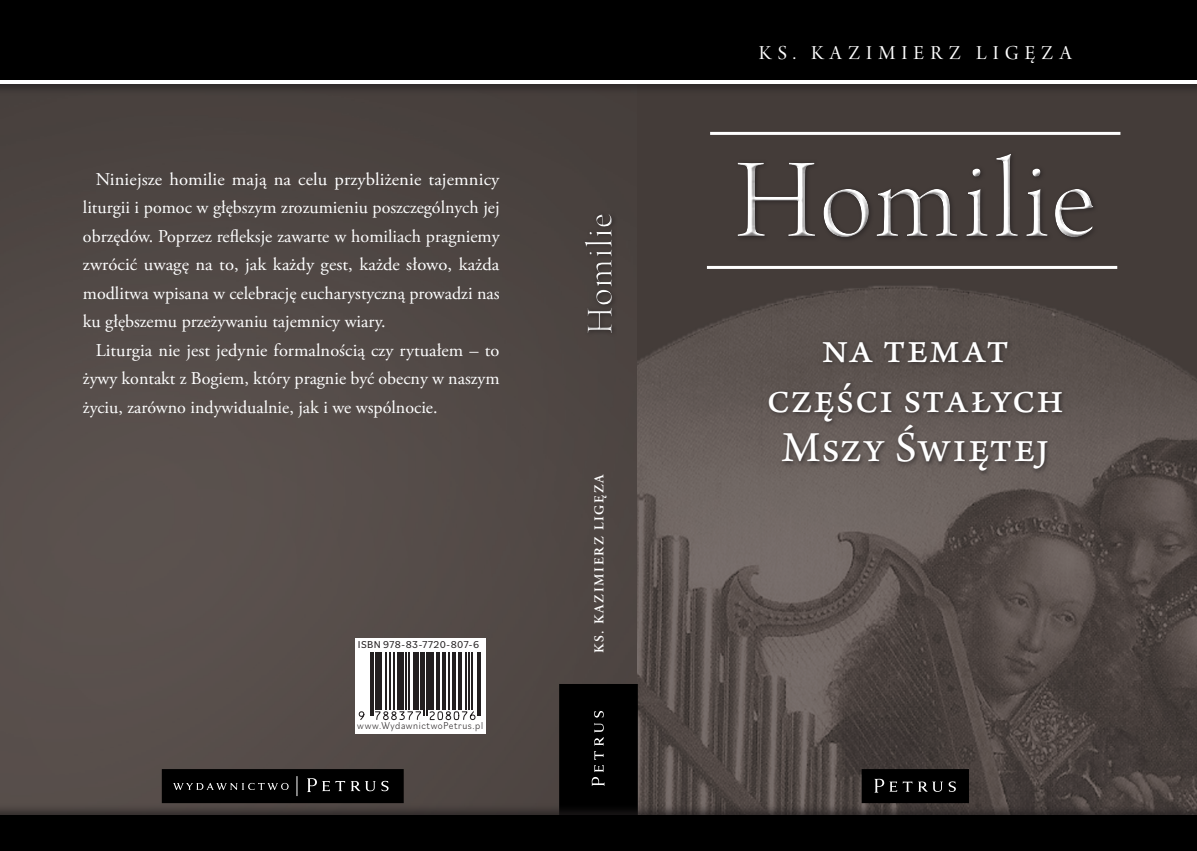
<style>
.page{position:relative;width:1197px;height:851px;background:#fff}
.page>*{position:absolute;margin:0;border:0;box-sizing:border-box;transform-origin:0 0}
.t1{font:118.5px "Arno Pro Light Display";letter-spacing:.035em;color:#fff}
.t2{font:45px/49.5px "Arno Pro";letter-spacing:.025em;color:#fff;text-align:center}
.t3{font:39px "Arno Pro Light Display";letter-spacing:.045em;color:#fff}
.t4{font:21px "Arno Pro Display";letter-spacing:.29em;color:#fff}
.t5{font:18px/28.5px "Adobe Garamond Pro";color:#fff;text-align:justify}
.t6{font:600 13.5px "Adobe Garamond Pro";letter-spacing:.125em;color:#fff}
.t7{font:300 10.5px "Bilo";letter-spacing:.06em;color:#231f20;scale:.9 1}
.t8{font:10.5px "Bilo";letter-spacing:.03em;color:#231f20}
</style>
<div class="page">
<img style="left:0;top:96px;width:638px;height:707px">
<img style="left:638px;top:96px;width:559px;height:707px">
<div style="left:0;top:40px;width:1197px;height:56px;background:#3b3533"></div>
<div style="left:0;top:44px;width:1197px;height:40px;background:linear-gradient(to right,#fff,#fff)"></div>
<div style="left:0;top:0;width:1197px;height:79px;background:#000"></div>
<div style="left:766px;top:338px;width:301px;height:138px;background:#231f20;opacity:.75"></div>
<div style="left:647px;top:136px;width:550px;height:145px;background:#231f20;opacity:.75"></div>
<hr style="left:710px;top:132px;width:410px;height:3px;background:#fff">
<hr style="left:707px;top:266px;width:410px;height:3px;background:#fff">
<div style="left:355px;top:638px;width:131px;height:95px;background:#fff"></div>
<div style="left:559px;top:177px;width:79px;height:374px;background:#4e4643"></div>
<div style="left:559px;top:0;width:79px;height:386px;background:#231f20;opacity:.75"></div>
<svg style="left:370px;top:652px;width:111px;height:64px"></svg>
<hr style="left:370px;top:652px;width:2px;height:63px;background:#231f20">
<hr style="left:373px;top:652px;width:1px;height:63px;background:#231f20">
<hr style="left:375px;top:652px;width:4px;height:58px;background:#231f20">
<hr style="left:380px;top:652px;width:2px;height:58px;background:#231f20">
<hr style="left:385px;top:652px;width:2px;height:58px;background:#231f20">
<hr style="left:389px;top:652px;width:1px;height:58px;background:#231f20">
<hr style="left:394px;top:652px;width:1px;height:58px;background:#231f20">
<hr style="left:397px;top:652px;width:1px;height:58px;background:#231f20">
<div style="left:399px;top:652px;width:5px;height:58px;background:#231f20"></div>
<hr style="left:405px;top:652px;width:1px;height:58px;background:#231f20">
<hr style="left:409px;top:652px;width:1px;height:58px;background:#231f20">
<hr style="left:413px;top:652px;width:1px;height:58px;background:#231f20">
<hr style="left:416px;top:652px;width:3px;height:58px;background:#231f20">
<hr style="left:420px;top:652px;width:3px;height:58px;background:#231f20">
<hr style="left:424px;top:652px;width:1px;height:63px;background:#231f20">
<hr style="left:426px;top:652px;width:1px;height:63px;background:#231f20">
<hr style="left:428px;top:652px;width:3px;height:58px;background:#231f20">
<hr style="left:432px;top:652px;width:2px;height:58px;background:#231f20">
<hr style="left:436px;top:652px;width:4px;height:58px;background:#231f20">
<hr style="left:442px;top:652px;width:1px;height:58px;background:#231f20">
<hr style="left:445px;top:652px;width:1px;height:58px;background:#231f20">
<hr style="left:448px;top:652px;width:1px;height:58px;background:#231f20">
<hr style="left:453px;top:652px;width:3px;height:58px;background:#231f20">
<hr style="left:458px;top:652px;width:2px;height:58px;background:#231f20">
<hr style="left:461px;top:652px;width:1px;height:58px;background:#231f20">
<hr style="left:465px;top:652px;width:2px;height:58px;background:#231f20">
<hr style="left:469px;top:652px;width:1px;height:58px;background:#231f20">
<hr style="left:471px;top:652px;width:1px;height:58px;background:#231f20">
<hr style="left:477px;top:652px;width:1px;height:63px;background:#231f20">
<hr style="left:479px;top:652px;width:1px;height:63px;background:#231f20">
<svg style="left:358px;top:711px;width:7px;height:9px"></svg>
<svg style="left:374px;top:710px;width:48px;height:10px"></svg>
<svg style="left:429px;top:710px;width:47px;height:10px"></svg>
<svg style="left:162px;top:769px;width:242px;height:34px"></svg>
<svg style="left:862px;top:769px;width:107px;height:34px"></svg>
<div style="left:0;top:803px;width:1197px;height:47px;background:#231f20;opacity:.75"></div>
<div style="left:0;top:815px;width:1197px;height:35px;background:#000"></div>
<svg style="left:559px;top:684px;width:79px;height:131px"></svg>
<p class="t5" style="left:83px;top:165px;width:418px;text-indent:13px">Niniejsze homilie mają na celu przybliżenie tajemnicy liturgii i pomoc w głębszym zrozumieniu poszczególnych jej obrzędów. Poprzez refleksje zawarte w homiliach pragniemy zwrócić uwagę na to, jak każdy gest, każde słowo, każda modlitwa wpisana w celebrację eucharystyczną prowadzi nas ku głębszemu przeżywaniu tajemnicy wiary.</p>
<p class="t5" style="left:83px;top:336px;width:418px;text-indent:13px">Liturgia nie jest jedynie formalnością czy rytuałem – to żywy kontakt z Bogiem, który pragnie być obecny w naszym życiu, zarówno indywidualnie, jak i we wspólnocie.</p>
<p class="t8" style="left:358px;top:637px;width:123px">ISBN 978-83-7720-807-6</p>
<p class="t7" style="left:357px;top:717px;width:141px">www.WydawnictwoPetrus.pl</p>
<h3 class="t3" style="left:579px;top:334px;width:123px;rotate:-90deg">Homilie</h3>
<p class="t6" style="left:591px;top:652px;width:181px;rotate:-90deg">KS. KAZIMIERZ LIGĘZA</p>
<p class="t4" style="left:759px;top:42px;width:314px">KS. KAZIMIERZ LIGĘZA</p>
<h1 class="t1" style="left:735px;top:136px;width:362px">Homilie</h1>
<h2 class="t2" style="left:767px;top:326px;width:298px">na temat części stałych<br>Mszy Świętej</h2>
</div>
